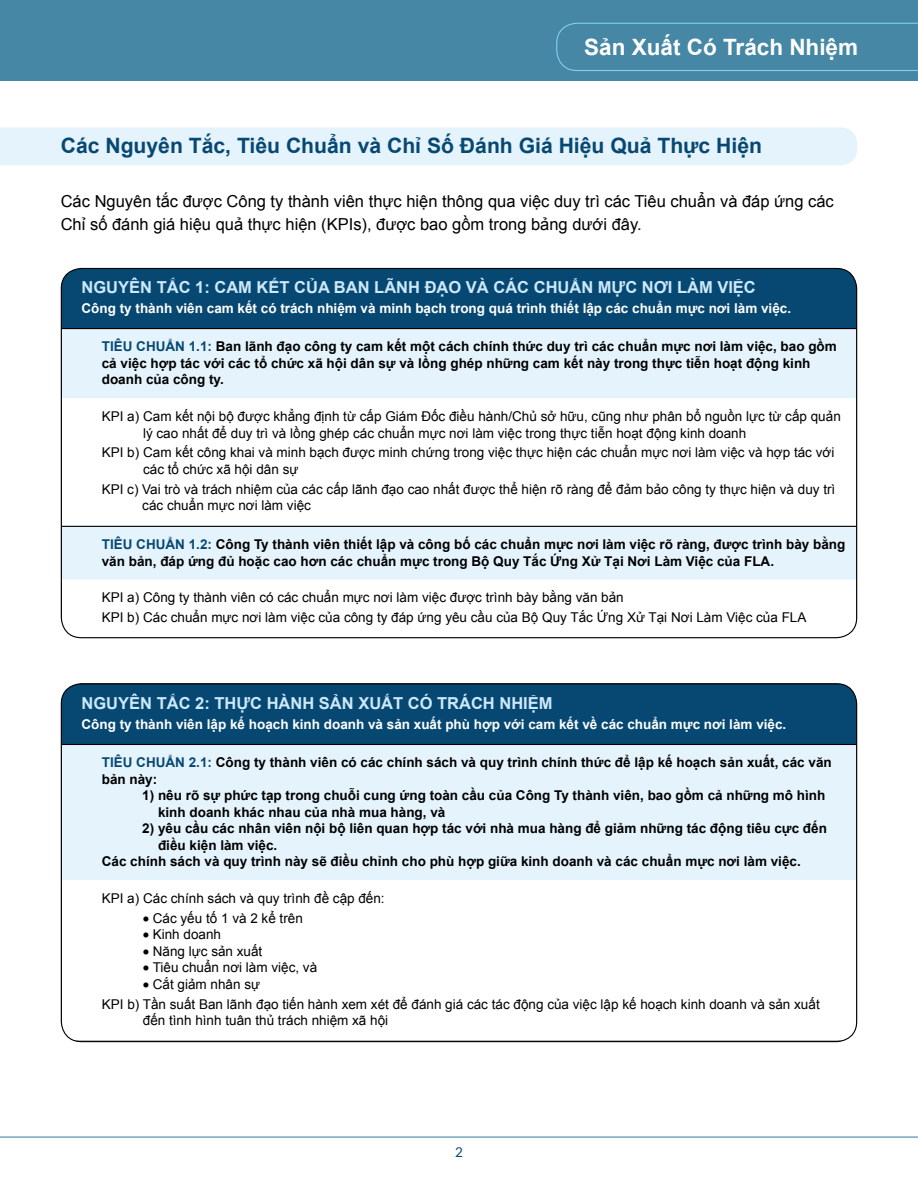
<style>
.page{position:relative;width:918px;height:1188px;background:#fff}
.page>*{position:absolute;margin:0;border:0;box-sizing:border-box;transform-origin:0 0}
.t1{font:700 22.5px "Arial";color:#fff}
.t2{font:700 21.15px "Arial";color:#074872}
.t3{font:16.5px/22.5px "Arial";color:#000}
.t4{font:700 16.5px "Arial";color:#cce9fa}
.t5{font:13.5px/16.5px "Arial";color:#000}
.t6{font:700 13.5px/16.5px "Arial";color:#000}
.t7{font:700 13.5px "Arial";color:#fff}
.t8{font:13.5px "Lato";color:#074872}
.s1{color:#074872}
.s2{font-family:"Lato"}
</style>
<div class="page">
<div style="left:0;top:0;width:918px;height:81px;background:#4587a4"></div>
<hr style="left:0;top:1137px;width:918px;height:1px;background:#4587a4">
<svg style="left:556px;top:23px;width:362px;height:48px"></svg>
<div style="left:0;top:127px;width:857px;height:38px;background:#e4f3fc"></div>
<div style="left:61px;top:268px;width:796px;height:61px;background:#074872"></div>
<div style="left:63px;top:329px;width:792px;height:69px;background:#e4f3fc"></div>
<svg style="left:62px;top:525px;width:794px;height:113px"></svg>
<hr style="left:61px;top:268px;width:796px;height:1px;background:#000">
<hr style="left:61px;top:268px;width:1px;height:60px;background:#000">
<hr style="left:61px;top:638px;width:796px;height:1px;background:#000">
<hr style="left:61px;top:580px;width:1px;height:58px;background:#000">
<hr style="left:856px;top:580px;width:1px;height:58px;background:#000">
<hr style="left:61px;top:328px;width:796px;height:1px;background:#000">
<hr style="left:61px;top:526px;width:796px;height:1px;background:#000">
<hr style="left:856px;top:268px;width:1px;height:60px;background:#000">
<div style="left:61px;top:684px;width:796px;height:60px;background:#074872"></div>
<div style="left:61px;top:744px;width:796px;height:136px;background:#e4f3fc"></div>
<hr style="left:61px;top:684px;width:796px;height:1px;background:#000">
<hr style="left:61px;top:684px;width:1px;height:60px;background:#000">
<hr style="left:61px;top:880px;width:1px;height:161px;background:#000">
<hr style="left:856px;top:880px;width:1px;height:161px;background:#000">
<hr style="left:61px;top:744px;width:796px;height:1px;background:#000">
<hr style="left:61px;top:1041px;width:796px;height:1px;background:#000">
<hr style="left:856px;top:684px;width:1px;height:60px;background:#000">
<h1 class="t1" style="left:584px;top:32px;width:275px">Sản Xuất Có Trách Nhiệm</h1>
<h2 class="t2" style="left:61px;top:132px;width:703px">Các Nguyên Tắc, Tiêu Chuẩn và Chỉ Số Đánh Giá Hiệu Quả Thực Hiện</h2>
<p class="t3" style="left:61px;top:191px;width:775px">Các Nguyên tắc được Công ty thành viên thực hiện thông qua việc duy trì các Tiêu chuẩn và đáp ứng các<br>Chỉ số đánh giá hiệu quả thực hiện (KPIs), được bao gồm trong bảng dưới đây.</p>
<p class="t4" style="left:82px;top:277px;width:676px">Nguyên Tắc 1: Cam kết của Ban Lãnh đạo và Các chuẩn mực nơi làm việc</p>
<p class="t7" style="left:82px;top:300px;width:711px">Công ty thành viên cam kết có trách nhiệm và minh bạch trong quá trình thiết lập các chuẩn mực nơi làm việc.</p>
<p class="t6" style="left:102px;top:339px;width:737px"><span class="s1">Tiêu Chuẩn 1.1:</span> Ban lãnh đạo công ty cam kết một cách chính thức duy trì các chuẩn mực nơi làm việc, bao gồm cả việc hợp tác với các tổ chức xã hội dân sự và lồng ghép những cam kết này trong thực tiễn hoạt động kinh doanh của công ty.</p>
<p class="t5" style="left:143px;top:408px;width:699px;text-indent:-41px">KPI a) Cam kết nội bộ được khẳng định từ cấp Giám Đốc điều hành/Chủ sở hữu, cũng như phân bổ nguồn lực từ cấp quản lý cao nhất để duy trì và lồng ghép các chuẩn mực nơi làm việc trong thực tiễn hoạt động kinh doanh</p>
<p class="t5" style="left:143px;top:445px;width:693px;text-indent:-41px">KPI b) Cam kết công khai và minh bạch được minh chứng trong việc thực hiện các chuẩn mực nơi làm việc và hợp tác với các tổ chức xã hội dân sự</p>
<p class="t5" style="left:142px;top:481px;width:695px;text-indent:-40px">KPI c) Vai trò và trách nhiệm của các cấp lãnh đạo cao nhất được thể hiện rõ ràng để đảm bảo công ty thực hiện và duy trì các chuẩn mực nơi làm việc</p>
<p class="t6" style="left:102px;top:537px;width:745px"><span class="s1">Tiêu Chuẩn 1.2:</span> Công Ty thành viên thiết lập và công bố các chuẩn mực nơi làm việc rõ ràng, được trình bày bằng văn bản, đáp ứng đủ hoặc cao hơn các chuẩn mực trong Bộ Quy Tắc Ứng Xử Tại Nơi Làm Việc của FLA.</p>
<p class="t5" style="left:102px;top:588px;width:706px;line-height:19.8px">KPI a) Công ty thành viên có các chuẩn mực nơi làm việc được trình bày bằng văn bản<br>KPI b) Các chuẩn mực nơi làm việc của công ty đáp ứng yêu cầu của Bộ Quy Tắc Ứng Xử Tại Nơi Làm Việc của FLA</p>
<p class="t4" style="left:82px;top:693px;width:473px">Nguyên Tắc 2: Thực hành sản xuất có trách nhiệm</p>
<p class="t7" style="left:82px;top:716px;width:706px">Công ty thành viên lập kế hoạch kinh doanh và sản xuất phù hợp với cam kết về các chuẩn mực nơi làm việc.</p>
<p class="t6" style="left:102px;top:755px;width:731px"><span class="s1">Tiêu Chuẩn 2.1:</span> Công ty thành viên có các chính sách và quy trình chính thức để lập kế hoạch sản xuất, các văn bản này:</p>
<p class="t6" style="left:158px;top:788px;width:669px;text-indent:-16px">1) nêu rõ sự phức tạp trong chuỗi cung ứng toàn cầu của Công Ty thành viên, bao gồm cả những mô hình kinh doanh khác nhau của nhà mua hàng, và</p>
<p class="t6" style="left:142px;top:821px;width:686px">2) yêu cầu các nhân viên nội bộ liên quan hợp tác với nhà mua hàng để giảm những tác động tiêu cực đến</p>
<p class="t6" style="left:158px;top:837px;width:121px">điều kiện làm việc.</p>
<p class="t6" style="left:102px;top:854px;width:700px">Các chính sách và quy trình này sẽ điều chỉnh cho phù hợp giữa kinh doanh và các chuẩn mực nơi làm việc.</p>
<p class="t5" style="left:102px;top:890px;width:284px">KPI a) Các chính sách và quy trình đề cập đến:</p>
<p class="t5" style="left:142px;top:910px;width:162px"><span class="s2">•</span> Các yếu tố 1 và 2 kể trên</p>
<p class="t5" style="left:142px;top:926px;width:80px"><span class="s2">•</span> Kinh doanh</p>
<p class="t5" style="left:142px;top:943px;width:122px"><span class="s2">•</span> Năng lực sản xuất</p>
<p class="t5" style="left:142px;top:959px;width:176px"><span class="s2">•</span> Tiêu chuẩn nơi làm việc, và</p>
<p class="t5" style="left:102px;top:974px;width:719px;line-height:19.8px;text-indent:40px"><span class="s2">•</span> Cắt giảm nhân sự<br>KPI b) Tần suất Ban lãnh đạo tiến hành xem xét để đánh giá các tác động của việc lập kế hoạch kinh doanh và sản xuất</p>
<p class="t5" style="left:143px;top:1012px;width:247px">đến tình hình tuân thủ trách nhiệm xã hội</p>
<p class="t8" style="left:455px;top:1145px;width:9px">2</p>
</div>
